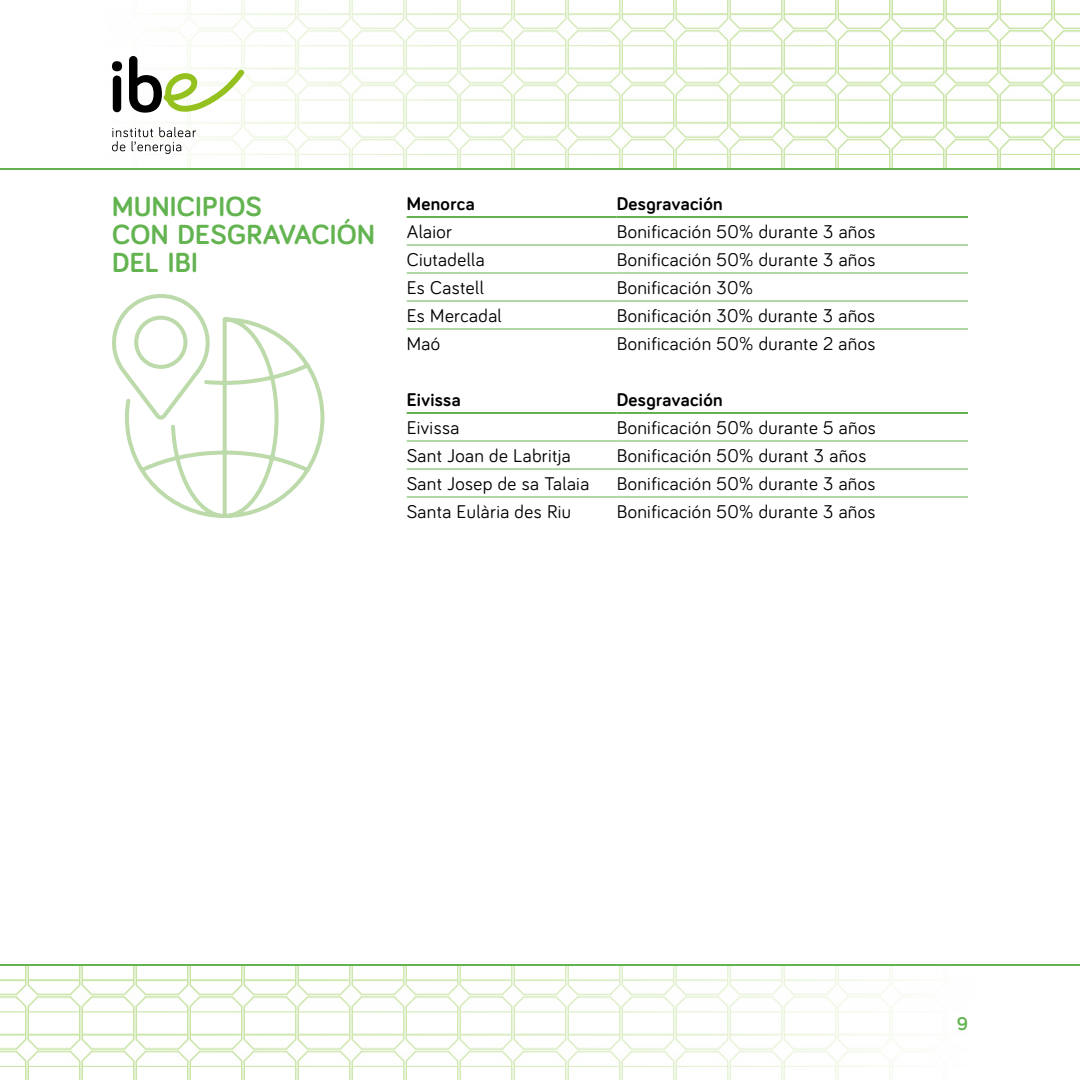
<style>
.page{position:relative;width:1080px;height:1080px;background:#fff}
.page>*{position:absolute;margin:0;border:0;box-sizing:border-box;transform-origin:0 0}
.t1{font:700 28.5px/28px "Bariol";letter-spacing:.01em;color:#63b450}
.t2{font:19px "Bariol";letter-spacing:.02em;color:#000}
.t3{font:700 19px "Bariol";letter-spacing:.02em;color:#000}
.t4{font:700 19px "Bariol";color:#63b450}
</style>
<div class="page">
<svg style="left:161px;top:0;width:919px;height:168px"></svg>
<svg style="left:0;top:966px;width:919px;height:114px"></svg>
<hr style="left:0;top:168px;width:1080px;height:2px;background:#63b450">
<hr style="left:0;top:964px;width:1080px;height:2px;background:#63b450">
<svg style="left:112px;top:127px;width:84px;height:27px"></svg>
<svg style="left:112px;top:56px;width:132px;height:57px"></svg>
<hr style="left:407px;top:245px;width:210px;height:1px;background:#63b450">
<hr style="left:617px;top:245px;width:351px;height:1px;background:#63b450">
<hr style="left:407px;top:273px;width:210px;height:1px;background:#63b450">
<hr style="left:617px;top:273px;width:351px;height:1px;background:#63b450">
<hr style="left:407px;top:301px;width:210px;height:1px;background:#63b450">
<hr style="left:617px;top:301px;width:351px;height:1px;background:#63b450">
<hr style="left:407px;top:329px;width:210px;height:1px;background:#63b450">
<hr style="left:617px;top:329px;width:351px;height:1px;background:#63b450">
<hr style="left:407px;top:441px;width:210px;height:1px;background:#63b450">
<hr style="left:617px;top:441px;width:351px;height:1px;background:#63b450">
<hr style="left:407px;top:469px;width:210px;height:1px;background:#63b450">
<hr style="left:617px;top:469px;width:351px;height:1px;background:#63b450">
<hr style="left:407px;top:497px;width:210px;height:1px;background:#63b450">
<hr style="left:617px;top:497px;width:351px;height:1px;background:#63b450">
<hr style="left:407px;top:216px;width:210px;height:2px;background:#63b450">
<hr style="left:617px;top:216px;width:351px;height:2px;background:#63b450">
<hr style="left:407px;top:412px;width:210px;height:2px;background:#63b450">
<hr style="left:617px;top:412px;width:351px;height:2px;background:#63b450">
<svg style="left:112px;top:296px;width:213px;height:222px"></svg>
<h1 class="t1" style="left:112px;top:191px;width:264px">MUNICIPIOS<br>CON DESGRAVACIÓN<br>DEL IBI</h1>
<p class="t3" style="left:407px;top:191px;width:70px">Menorca</p>
<p class="t3" style="left:617px;top:191px;width:108px">Desgravación</p>
<p class="t2" style="left:407px;top:219px;width:47px">Alaior</p>
<p class="t2" style="left:617px;top:219px;width:260px">Bonificación 50% durante 3 años</p>
<p class="t2" style="left:407px;top:247px;width:79px">Ciutadella</p>
<p class="t2" style="left:617px;top:247px;width:260px">Bonificación 50% durante 3 años</p>
<p class="t2" style="left:407px;top:275px;width:79px">Es Castell</p>
<p class="t2" style="left:617px;top:275px;width:138px">Bonificación 30%</p>
<p class="t2" style="left:407px;top:303px;width:97px">Es Mercadal</p>
<p class="t2" style="left:617px;top:303px;width:260px">Bonificación 30% durante 3 años</p>
<p class="t2" style="left:407px;top:331px;width:35px">Maó</p>
<p class="t2" style="left:617px;top:331px;width:260px">Bonificación 50% durante 2 años</p>
<p class="t3" style="left:407px;top:387px;width:56px">Eivissa</p>
<p class="t3" style="left:617px;top:387px;width:108px">Desgravación</p>
<p class="t2" style="left:407px;top:415px;width:54px">Eivissa</p>
<p class="t2" style="left:617px;top:415px;width:261px">Bonificación 50% durante 5 años</p>
<p class="t2" style="left:407px;top:443px;width:166px">Sant Joan de Labritja</p>
<p class="t2" style="left:617px;top:443px;width:251px">Bonificación 50% durant 3 años</p>
<p class="t2" style="left:407px;top:471px;width:184px">Sant Josep de sa Talaia</p>
<p class="t2" style="left:617px;top:471px;width:260px">Bonificación 50% durante 3 años</p>
<p class="t2" style="left:407px;top:499px;width:166px">Santa Eulària des Riu</p>
<p class="t2" style="left:617px;top:499px;width:260px">Bonificación 50% durante 3 años</p>
<p class="t4" style="left:957px;top:1011px;width:13px">9</p>
</div>
